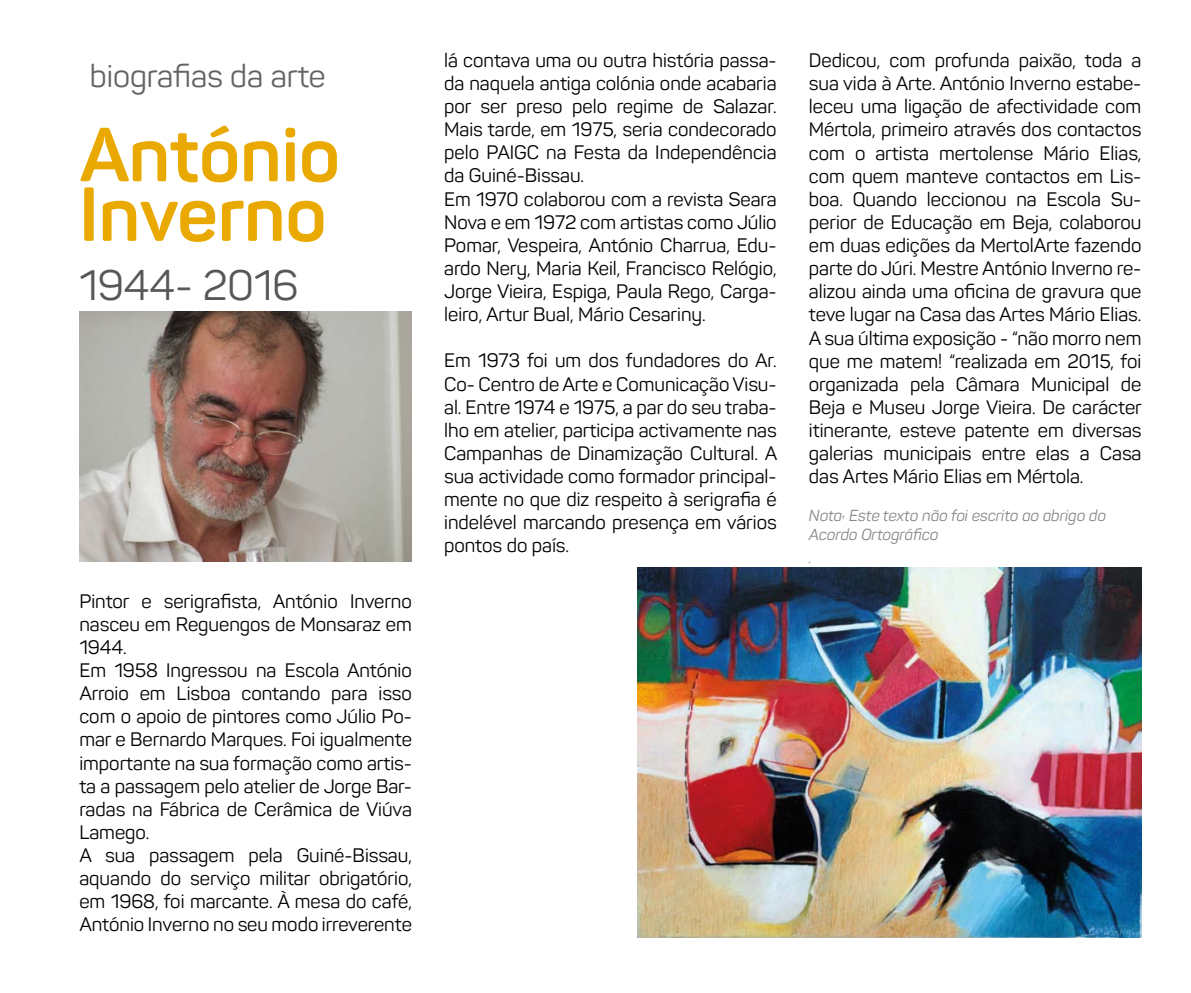
<style>
.page{position:relative;width:1191px;height:993px;background:#fff}
.page>*{position:absolute;margin:0;border:0;box-sizing:border-box;transform-origin:0 0}
.t1{font:700 75.25px/59.5px "Panton";color:#eaa900}
.t2{font:42px "Panton";color:#575756}
.t3{font:31.5px "Panton";color:#646363}
.t4{font:19.25px/23.1px "Panton";color:#000}
.t5{font:italic 15.75px/18.9px "Panton";color:#878787}
</style>
<div class="page">
<img style="left:79px;top:311px;width:333px;height:250px">
<img style="left:637px;top:567px;width:504px;height:370px">
<h3 class="t3" style="left:90px;top:56px;width:237px">biografias da arte</h3>
<h1 class="t1" style="left:79px;top:125px;width:262px">António<br>Inverno</h1>
<h2 class="t2" style="left:79px;top:260px;width:221px">1944- 2016</h2>
<p class="t4" style="left:79px;top:589px;width:334px">Pintor e serigrafista, António Inverno nasceu em Reguengos de Monsaraz em 1944.<br>Em 1958 Ingressou na Escola António Arroio em Lisboa contando para isso com o apoio de pintores como Júlio Po&shy;mar e Bernardo Marques. Foi igualmente importante na sua formação como artis&shy;ta a passagem pelo atelier de Jorge Bar&shy;radas na Fábrica de Cerâmica de Viúva Lamego.<br>A sua passagem pela Guiné-Bissau, aquando do serviço militar obrigatório, em 1968, foi marcante. À mesa do café, António Inverno no seu modo irreverente</p>
<p class="t4" style="left:444px;top:48px;width:334px">lá contava uma ou outra história passa&shy;da naquela antiga colónia onde acabaria por ser preso pelo regime de Salazar.<br>Mais tarde, em 1975, seria condecorado pelo PAIGC na Festa da Independência da Guiné-Bissau.<br>Em 1970 colaborou com a revista Seara Nova e em 1972 com artistas como Júlio Pomar, Vespeira, António Charrua, Edu&shy;ardo Nery, Maria Keil, Francisco Relógio, Jorge Vieira, Espiga, Paula Rego, Carga&shy;leiro, Artur Bual, Mário Cesariny.</p>
<p class="t4" style="left:444px;top:349px;width:334px;text-align:justify">Em 1973 foi um dos fundadores do Ar.<br>Co- Centro de Arte e Comunicação Visu&shy;al. Entre 1974 e 1975, a par do seu traba&shy;lho em atelier, participa activamente nas Campanhas de Dinamização Cultural. A sua actividade como formador principal&shy;mente no que diz respeito à serigrafia é indelével marcando presença em vários pontos do país.</p>
<p class="t4" style="left:809px;top:49px;width:334px;text-align:justify">Dedicou, com profunda paixão, toda a sua vida à Arte. António Inverno estabe&shy;leceu uma ligação de afectividade com Mértola, primeiro através dos contactos com o artista mertolense Mário Elias, com quem manteve contactos em Lis&shy;boa. Quando leccionou na Escola Su&shy;perior de Educação em Beja, colaborou em duas edições da MertolArte fazendo parte do Júri. Mestre António Inverno re&shy;alizou ainda uma oficina de gravura que teve lugar na Casa das Artes Mário Elias.<br>A sua última exposição - “não morro nem que me matem! “realizada em 2015, foi organizada pela Câmara Municipal de Beja e Museu Jorge Vieira. De carácter itinerante, esteve patente em diversas galerias municipais entre elas a Casa das Artes Mário Elias em Mértola.</p>
<p class="t5" style="left:809px;top:506px;width:298px">Nota: Este texto não foi escrito ao abrigo do<br>Acordo Ortográfico</p>
<p class="t5" style="left:809px;top:548px;width:4px">.</p>
</div>
